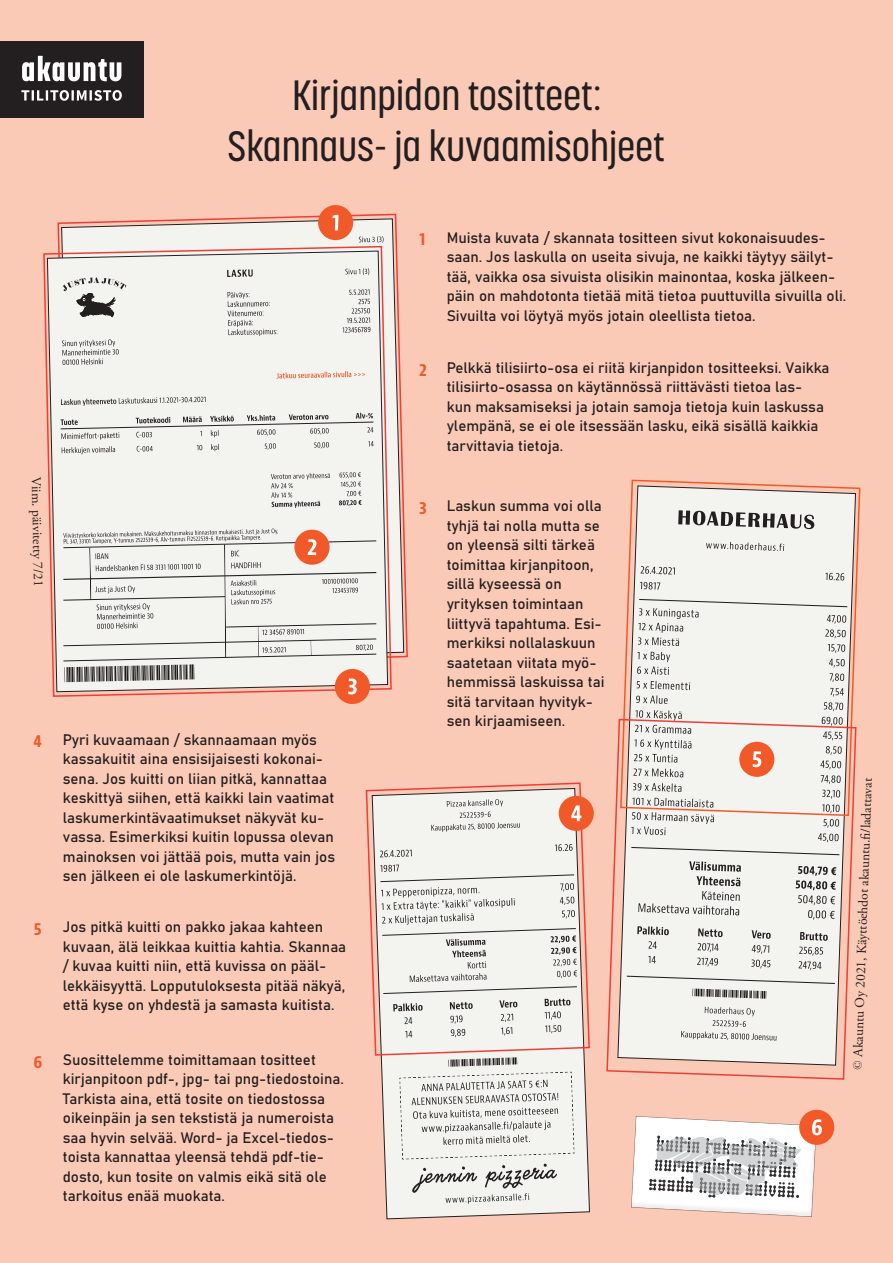
<style>
.page{position:relative;width:893px;height:1263px;background:#fbcab7}
.page>*{position:absolute;margin:0;border:0;box-sizing:border-box;transform-origin:0 0}
.t1{font:500 42px "Korolev Condensed";color:#231f20}
.t2{font:700 condensed 17.1px "Bernino Sans";color:#f15929}
.t3{font:15px/19.5px "Bahnschrift";color:#231f20}
.t4{font:13.5px "Adobe Garamond Pro";color:#231f20}
</style>
<div class="page">
<svg style="left:380px;top:1056px;width:210px;height:163px"></svg>
<svg style="left:365px;top:782px;width:226px;height:274px;background:#e7ded9"></svg>
<svg style="left:398px;top:1057px;width:178px;height:147px;background:#dededb"></svg>
<div style="left:559px;top:796px;width:35px;height:35px;background:#f15929;border-radius:50%"></div>
<svg style="left:571px;top:805px;width:10px;height:16px"></svg>
<svg style="left:623px;top:479px;width:238px;height:239px"></svg>
<svg style="left:606px;top:718px;width:251px;height:362px"></svg>
<svg style="left:630px;top:598px;width:218px;height:322px;background:#e6e2de"></svg>
<div style="left:799px;top:1109px;width:36px;height:36px;background:#f15929;border-radius:50%"></div>
<svg style="left:631px;top:1109px;width:191px;height:108px"></svg>
<svg style="left:57px;top:213px;width:351px;height:445px"></svg>
<svg style="left:43px;top:245px;width:350px;height:453px"></svg>
<div style="left:318px;top:205px;width:35px;height:35px;background:#f15929;border-radius:50%"></div>
<svg style="left:333px;top:215px;width:5px;height:15px"></svg>
<svg style="left:47px;top:251px;width:341px;height:441px;background:#efebe8"></svg>
<svg style="left:227px;top:292px;width:50px;height:44px;background:#d9d8d6"></svg>
<svg style="left:227px;top:269px;width:26px;height:8px"></svg>
<svg style="left:62px;top:339px;width:57px;height:26px"></svg>
<svg style="left:61px;top:397px;width:145px;height:9px"></svg>
<svg style="left:277px;top:371px;width:88px;height:8px"></svg>
<svg style="left:271px;top:473px;width:59px;height:35px;background:#dad9d7"></svg>
<svg style="left:339px;top:472px;width:23px;height:34px"></svg>
<svg style="left:343px;top:289px;width:27px;height:44px"></svg>
<svg style="left:345px;top:268px;width:24px;height:7px"></svg>
<svg style="left:60px;top:413px;width:314px;height:41px;background:#dfdfdc"></svg>
<div style="left:335px;top:669px;width:35px;height:35px;background:#f15929;border-radius:50%"></div>
<svg style="left:62px;top:529px;width:315px;height:165px;background:#e1dad6"></svg>
<div style="left:0;top:41px;width:143px;height:77px;background:#231f20"></div>
<svg style="left:22px;top:56px;width:99px;height:26px"></svg>
<svg style="left:21px;top:90px;width:101px;height:11px"></svg>
<svg style="left:62px;top:278px;width:64px;height:39px;background:#bcbbb9"></svg>
<p class="t1" style="left:292px;top:71px;width:310px">Kirjanpidon tositteet:</p>
<p class="t1" style="left:228px;top:121px;width:439px">Skannaus- ja kuvaamisohjeet</p>
<p class="t2" style="left:420px;top:229px;width:7px">1</p>
<p class="t3" style="left:447px;top:227px;width:401px">Muista kuvata / skannata tositteen sivut kokonaisuudes&shy;saan. Jos laskulla on useita sivuja, ne kaikki täytyy säilyt&shy;tää, vaikka osa sivuista olisikin mainontaa, koska jälkeen&shy;päin on mahdotonta tietää mitä tietoa puuttuvilla sivuilla oli.<br>Sivuilta voi löytyä myös jotain oleellista tietoa.</p>
<p class="t4" style="left:44px;top:476px;width:112px;rotate:89deg">Viim. päivitetty 7/21</p>
<p class="t2" style="left:34px;top:731px;width:10px">4</p>
<p class="t3" style="left:63px;top:728px;width:274px">Pyri kuvaamaan / skannaamaan myös kassakuitit aina ensisijaisesti kokonai&shy;sena. Jos kuitti on liian pitkä, kannattaa keskittyä siihen, että kaikki lain vaatimat laskumerkintävaatimukset näkyvät ku&shy;vassa. Esimerkiksi kuitin lopussa olevan mainoksen voi jättää pois, mutta vain jos sen jälkeen ei ole laskumerkintöjä.</p>
<p class="t2" style="left:34px;top:918px;width:9px">5</p>
<p class="t3" style="left:63px;top:916px;width:285px">Jos pitkä kuitti on pakko jakaa kahteen kuvaan, älä leikkaa kuittia kahtia. Skannaa / kuvaa kuitti niin, että kuvissa on pääl&shy;lekkäisyyttä. Lopputuloksesta pitää näkyä, että kyse on yhdestä ja samasta kuitista.</p>
<p class="t2" style="left:33px;top:1051px;width:10px">6</p>
<p class="t3" style="left:63px;top:1049px;width:282px">Suosittelemme toimittamaan tositteet kirjanpitoon pdf-, jpg- tai png-tiedostoina.<br>Tarkista aina, että tosite on tiedostossa oikeinpäin ja sen tekstistä ja numeroista saa hyvin selvää. Word- ja Excel-tiedos&shy;toista kannattaa yleensä tehdä pdf-tie&shy;dosto, kun tosite on valmis eikä sitä ole tarkoitus enää muokata.</p>
<p class="t2" style="left:419px;top:359px;width:9px">2</p>
<p class="t3" style="left:447px;top:357px;width:384px">Pelkkä tilisiirto-osa ei riitä kirjanpidon tositteeksi. Vaikka tilisiirto-osassa on käytännössä riittävästi tietoa las&shy;kun maksamiseksi ja jotain samoja tietoja kuin laskussa ylempänä, se ei ole itsessään lasku, eikä sisällä kaikkia tarvittavia tietoja.</p>
<p class="t2" style="left:419px;top:498px;width:9px">3</p>
<p class="t3" style="left:447px;top:495px;width:159px">Laskun summa voi olla tyhjä tai nolla mutta se on yleensä silti tärkeä toimittaa kirjanpitoon, sillä kyseessä on yrityksen toimintaan liittyvä tapahtuma. Esi&shy;merkiksi nollalaskuun saatetaan viitata myö&shy;hemmissä laskuissa tai sitä tarvitaan hyvityk&shy;sen kirjaamiseen.</p>
<p class="t4" style="left:849px;top:1069px;width:293px;rotate:-88deg">© Akauntu Oy 2021, Käyttöehdot akauntu.fi /ladattavat</p>
</div>
